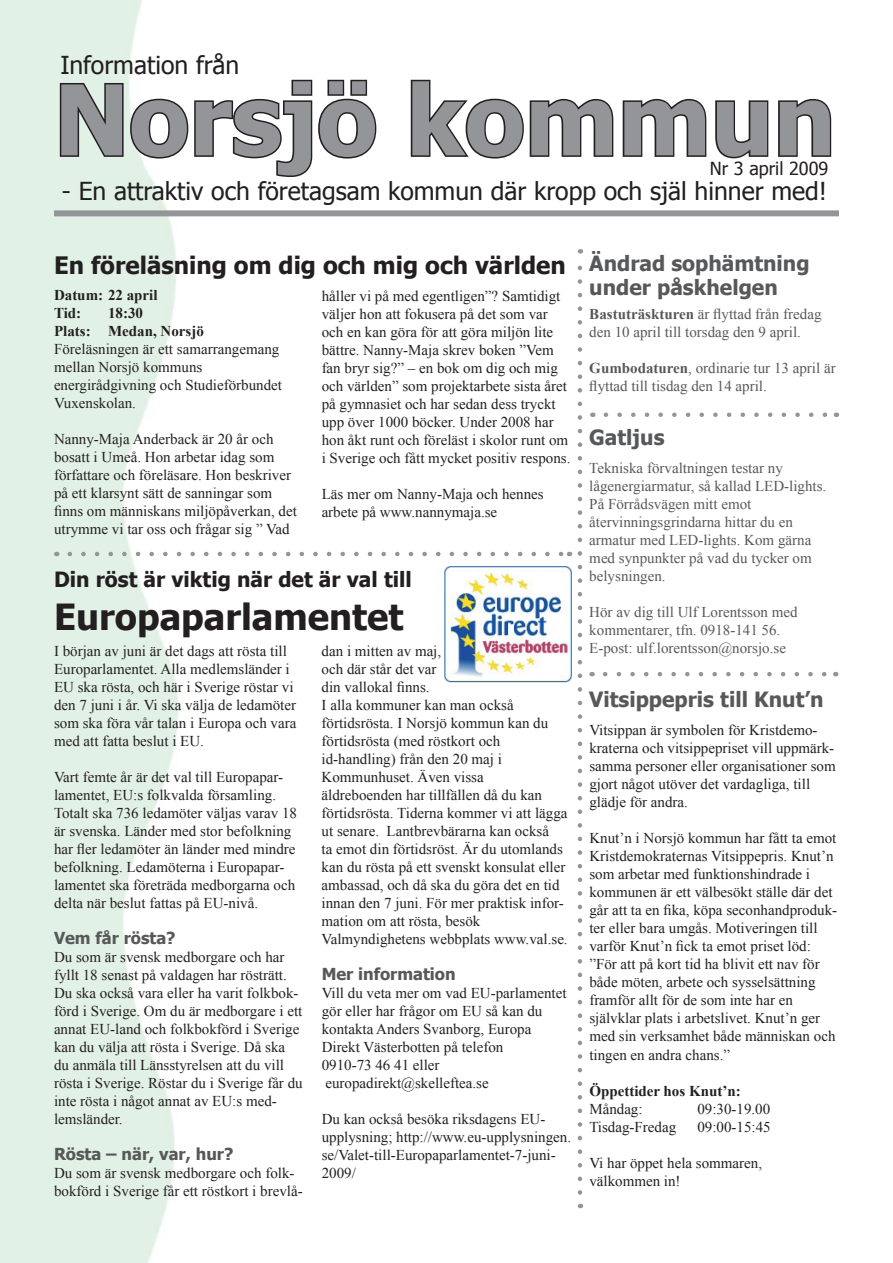
<style>
.page{position:relative;width:893px;height:1263px;background:#fff}
.page>*{position:absolute;margin:0;border:0;box-sizing:border-box;transform-origin:0 0}
.t1{font:700 97.5px "Tahoma";color:#939598}
.t2{font:700 36px "Tahoma";color:#231f20}
.t3{font:24.75px "Tahoma";color:#231f20}
.t4{font:700 24px "Tahoma";color:#231f20}
.t5{font:700 21px/24px "Tahoma";color:#57585a}
.t6{font:700 21px "Tahoma";color:#231f20}
.t7{font:18px "Tahoma";color:#231f20}
.t8{font:700 16.5px "Tahoma";color:#57585a}
.t9{font:15px/18px "Times New Roman";color:#231f20}
.t10{font:15px/18px "Times New Roman";color:#57585a}
.t11{font:700 15px/18px "Times New Roman";color:#231f20}
.s1{font-weight:700}
</style>
<div class="page">
<svg style="left:58px;top:78px;width:319px;height:101px"></svg>
<svg style="left:410px;top:79px;width:204px;height:80px"></svg>
<svg style="left:622px;top:98px;width:85px;height:59px"></svg>
<svg style="left:715px;top:100px;width:54px;height:59px"></svg>
<svg style="left:778px;top:98px;width:54px;height:59px"></svg>
<div style="left:54px;top:210px;width:785px;height:6px;background:#939598"></div>
<svg style="left:578px;top:249px;width:4px;height:943px"></svg>
<svg style="left:605px;top:672px;width:222px;height:4px"></svg>
<svg style="left:606px;top:412px;width:222px;height:5px"></svg>
<svg style="left:70px;top:552px;width:492px;height:4px"></svg>
<img style="left:445px;top:567px;width:126px;height:115px">
<h3 class="t3" style="left:60px;top:48px;width:181px">Information från</h3>
<h1 class="t1" style="left:54px;top:52px;width:783px">Norsjö kommun</h1>
<h3 class="t3" style="left:62px;top:174px;width:767px">- En attraktiv och företagsam kommun där kropp och själ hinner med!</h3>
<p class="t7" style="left:710px;top:156px;width:120px">Nr 3 april 2009</p>
<h3 class="t4" style="left:54px;top:248px;width:513px">En föreläsning om dig och mig och världen</h3>
<p class="t11" style="left:54px;top:286px;width:105px">Datum: 22 april<br>Tid:</p>
<p class="t9" style="left:322px;top:286px;width:250px">håller vi på med egentligen”? Samtidigt väljer hon att fokusera på det som var och en kan göra för att göra miljön lite bättre. Nanny-Maja skrev boken ”Vem fan bryr sig?” – en bok om dig och mig och världen” som projektarbete sista året på gymnasiet och har sedan dess tryckt upp över 1000 böcker. Under 2008 har hon åkt runt och föreläst i skolor runt om i Sverige och fått mycket positiv respons.</p>
<p class="t9" style="left:322px;top:484px;width:224px">Läs mer om Nanny-Maja och hennes arbete på www.nannymaja.se</p>
<p class="t11" style="left:54px;top:304px;width:151px;text-align:center">18:30<br>Plats: Medan, Norsjö</p>
<p class="t9" style="left:54px;top:340px;width:230px">Föreläsningen är ett samarrangemang mellan Norsjö kommuns energirådgivning och Studieförbundet<br>Vuxenskolan.</p>
<p class="t9" style="left:54px;top:430px;width:244px">Nanny-Maja Anderback är 20 år och bosatt i Umeå. Hon arbetar idag som författare och föreläsare. Hon beskriver på ett klarsynt sätt de sanningar som finns om människans miljöpåverkan, det utrymme vi tar oss och frågar sig ” Vad</p>
<h3 class="t6" style="left:54px;top:565px;width:359px">Din röst är viktig när det är val till</h3>
<h2 class="t2" style="left:54px;top:592px;width:351px">Europaparlamentet</h2>
<p class="t9" style="left:54px;top:642px;width:244px">I början av juni är det dags att rösta till Europarlamentet. Alla medlemsländer i EU ska rösta, och här i Sverige röstar vi den 7 juni i år. Vi ska välja de ledamöter som ska föra vår talan i Europa och vara med att fatta beslut i EU.</p>
<p class="t9" style="left:54px;top:768px;width:245px">Vart femte år är det val till Europapar&shy;lamentet, EU:s folkvalda församling.<br>Totalt ska 736 ledamöter väljas varav 18 är svenska. Länder med stor befolkning har fler ledamöter än länder med mindre befolkning. Ledamöterna i Europapar&shy;lamentet ska företräda medborgarna och delta när beslut fattas på EU-nivå.</p>
<p class="t8" style="left:54px;top:927px;width:123px">Vem får rösta?</p>
<p class="t9" style="left:54px;top:948px;width:250px">Du som är svensk medborgare och har fyllt 18 senast på valdagen har rösträtt.<br>Du ska också vara eller ha varit folkbok&shy;förd i Sverige. Om du är medborgare i ett annat EU-land och folkbokförd i Sverige kan du välja att rösta i Sverige. Då ska du anmäla till Länsstyrelsen att du vill rösta i Sverige. Röstar du i Sverige får du inte rösta i något annat av EU:s med&shy;lemsländer.</p>
<p class="t8" style="left:54px;top:1143px;width:181px">Rösta – när, var, hur?</p>
<p class="t9" style="left:54px;top:1164px;width:250px">Du som är svensk medborgare och folk&shy;bokförd i Sverige får ett röstkort i brevlå-</p>
<p class="t9" style="left:322px;top:642px;width:248px">dan i mitten av maj,<br>och där står det var<br>din vallokal finns.<br>I alla kommuner kan man också förtidsrösta. I Norsjö kommun kan du förtidsrösta (med röstkort och id-handling) från den 20 maj i<br>Kommunhuset. Även vissa äldreboenden har tillfällen då du kan förtidsrösta. Tiderna kommer vi att lägga ut senare. Lantbrevbärarna kan också<br>ta emot din förtidsröst. Är du utomlands kan du rösta på ett svenskt konsulat eller ambassad, och då ska du göra det en tid innan den 7 juni. För mer praktisk infor&shy;mation om att rösta, besök<br>Valmyndighetens webbplats www.val.se.</p>
<p class="t8" style="left:322px;top:963px;width:135px">Mer information</p>
<p class="t9" style="left:322px;top:984px;width:246px">Vill du veta mer om vad EU-parlamentet gör eller har frågor om EU så kan du kontakta Anders Svanborg, Europa<br>Direkt Västerbotten på telefon<br>0910-73 46 41 eller europadirekt@skelleftea.se</p>
<p class="t9" style="left:322px;top:1110px;width:251px">Du kan också besöka riksdagens EU&shy;upplysning; http://www.eu-upplysningen. se/Valet-till-Europaparlamentet-7-juni-<br>2009/</p>
<h3 class="t5" style="left:589px;top:249px;width:222px">Ändrad sophämtning under påskhelgen</h3>
<p class="t10" style="left:589px;top:305px;width:234px"><span class="s1">Bastuträskturen</span> är flyttad från fredag den 10 april till torsdag den 9 april.</p>
<p class="t10" style="left:589px;top:359px;width:248px"><span class="s1">Gumbodaturen</span>, ordinarie tur 13 april är flyttad till tisdag den 14 april.</p>
<h3 class="t5" style="left:589px;top:423px;width:77px">Gatljus</h3>
<p class="t10" style="left:589px;top:459px;width:238px">Tekniska förvaltningen testar ny lågenergiarmatur, så kallad LED-lights.<br>På Förrådsvägen mitt emot återvinningsgrindarna hittar du en armatur med LED-lights. Kom gärna med synpunkter på vad du tycker om belysningen.</p>
<p class="t10" style="left:589px;top:603px;width:210px">Hör av dig till Ulf Lorentsson med kommentarer, tfn. 0918-141 56.<br>E-post: ulf.lorentsson@norsjo.se</p>
<h3 class="t5" style="left:589px;top:686px;width:236px">Vitsippepris till Knut’n</h3>
<p class="t9" style="left:589px;top:721px;width:248px">Vitsippan är symbolen för Kristdemo&shy;kraterna och vitsippepriset vill uppmärk&shy;samma personer eller organisationer som gjort något utöver det vardagliga, till glädje för andra.</p>
<p class="t9" style="left:589px;top:829px;width:249px">Knut’n i Norsjö kommun har fått ta emot Kristdemokraternas Vitsippepris. Knut’n som arbetar med funktionshindrade i kommunen är ett välbesökt ställe där det går att ta en fika, köpa seconhandproduk&shy;ter eller bara umgås. Motiveringen till varför Knut’n fick ta emot priset löd: ”För att på kort tid ha blivit ett nav för både möten, arbete och sysselsättning framför allt för de som inte har en självklar plats i arbetslivet. Knut’n ger med sin verksamhet både människan och tingen en andra chans.”</p>
<p class="t11" style="left:589px;top:1081px;width:153px">Öppettider hos Knut’n:</p>
<p class="t9" style="left:589px;top:1099px;width:55px">Måndag:</p>
<p class="t9" style="left:697px;top:1099px;width:74px">09:30-19.00</p>
<p class="t9" style="left:589px;top:1117px;width:88px">Tisdag-Fredag</p>
<p class="t9" style="left:697px;top:1117px;width:75px">09:00-15:45</p>
<p class="t9" style="left:589px;top:1153px;width:174px">Vi har öppet hela sommaren, välkommen in!</p>
</div>
